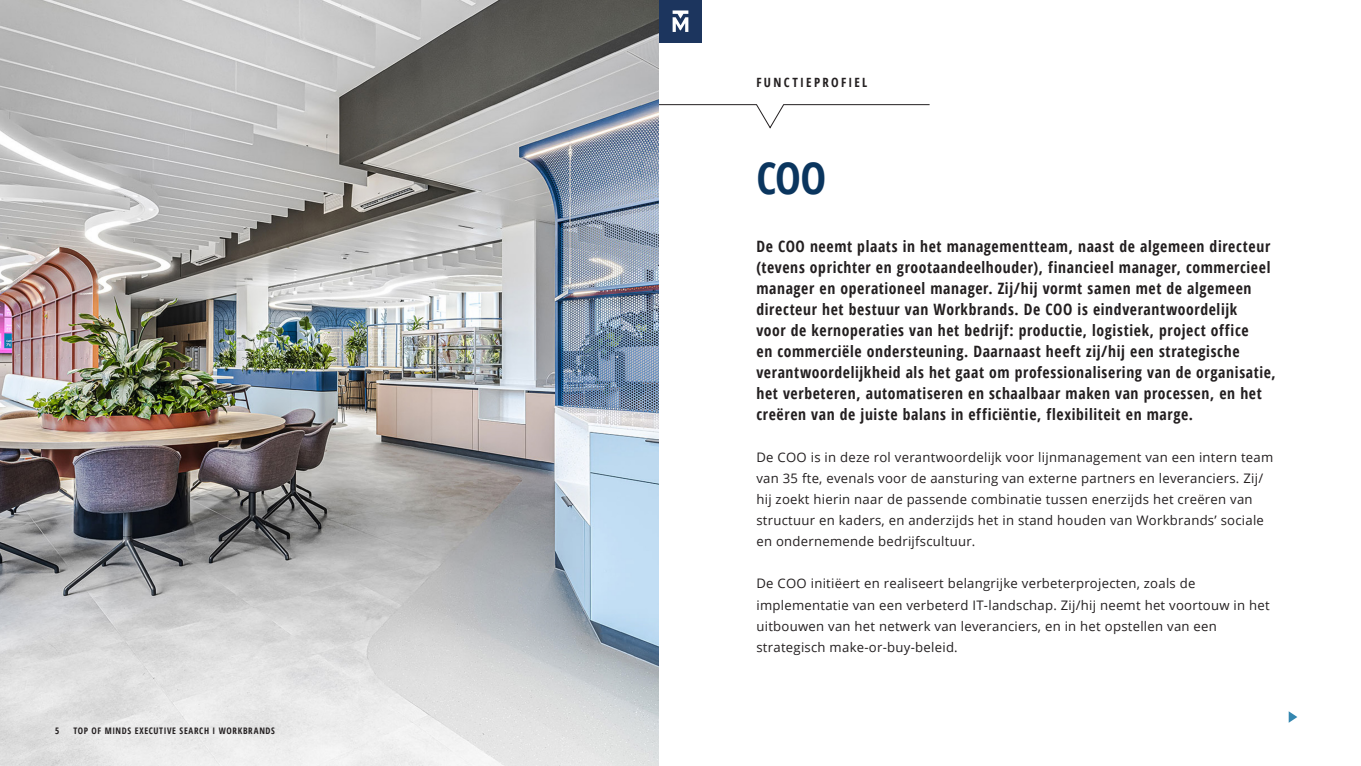
<style>
.page{position:relative;width:1361px;height:766px;background:#fff}
.page>*{position:absolute;margin:0;border:0;box-sizing:border-box;transform-origin:0 0}
.Page_header_kopie{font:700 condensed 43.42px "Open Sans";color:#0a355e}
.t1{font:700 condensed 15.67px/21px "Open Sans";letter-spacing:.04em;color:#231f20}
.t2{font:13.12px/21px "Open Sans";letter-spacing:.02em;color:#231f20}
.t3{font:700 condensed 12.75px "Open Sans";letter-spacing:.18em;color:#231f20}
.t4{font:700 condensed 9px "Open Sans";letter-spacing:.075em;color:#231f20}
</style>
<div class="page">
<svg style="left:658px;top:104px;width:272px;height:24px"></svg>
<img style="left:0;top:0;width:658px;height:765px">
<svg style="left:1288px;top:711px;width:9px;height:11px"></svg>
<div style="left:659px;top:0;width:43px;height:43px;background:#1c355e"></div>
<svg style="left:672px;top:10px;width:16px;height:22px"></svg>
<p class="t4" style="left:55px;top:724px;width:6px">5</p>
<p class="t4" style="left:73px;top:724px;width:203px">TOP OF MINDS EXECUTIVE SEARCH I WORKBRANDS</p>
<p class="t3" style="left:756px;top:73px;width:112px">FUNCTIEPROFIEL</p>
<p class="Page_header_kopie" style="left:756px;top:148px;width:71px">COO</p>
<p class="t1" style="left:756px;top:235px;width:521px">De COO neemt plaats in het managementteam, naast de algemeen directeur (tevens oprichter en grootaandeelhouder), financieel manager, commercieel manager en operationeel manager. Zij/hij vormt samen met de algemeen directeur het bestuur van Workbrands. De COO is eindverantwoordelijk<br>voor de kernoperaties van het bedrijf: productie, logistiek, project office<br>en commerciële ondersteuning. Daarnaast heeft zij/hij een strategische verantwoordelijkheid als het gaat om professionalisering van de organisatie, het verbeteren, automatiseren en schaalbaar maken van processen, en het creëren van de juiste balans in efficiëntie, flexibiliteit en marge.</p>
<p class="t2" style="left:756px;top:446px;width:518px">De COO is in deze rol verantwoordelijk voor lijnmanagement van een intern team van 35 fte, evenals voor de aansturing van externe partners en leveranciers. Zij/ hij zoekt hierin naar de passende combinatie tussen enerzijds het creëren van structuur en kaders, en anderzijds het in stand houden van Workbrands’ sociale en ondernemende bedrijfscultuur.</p>
<p class="t2" style="left:756px;top:572px;width:515px">De COO initiëert en realiseert belangrijke verbeterprojecten, zoals de implementatie van een verbeterd IT-landschap. Zij/hij neemt het voortouw in het uitbouwen van het netwerk van leveranciers, en in het opstellen van een strategisch make-or-buy-beleid.</p>
</div>
